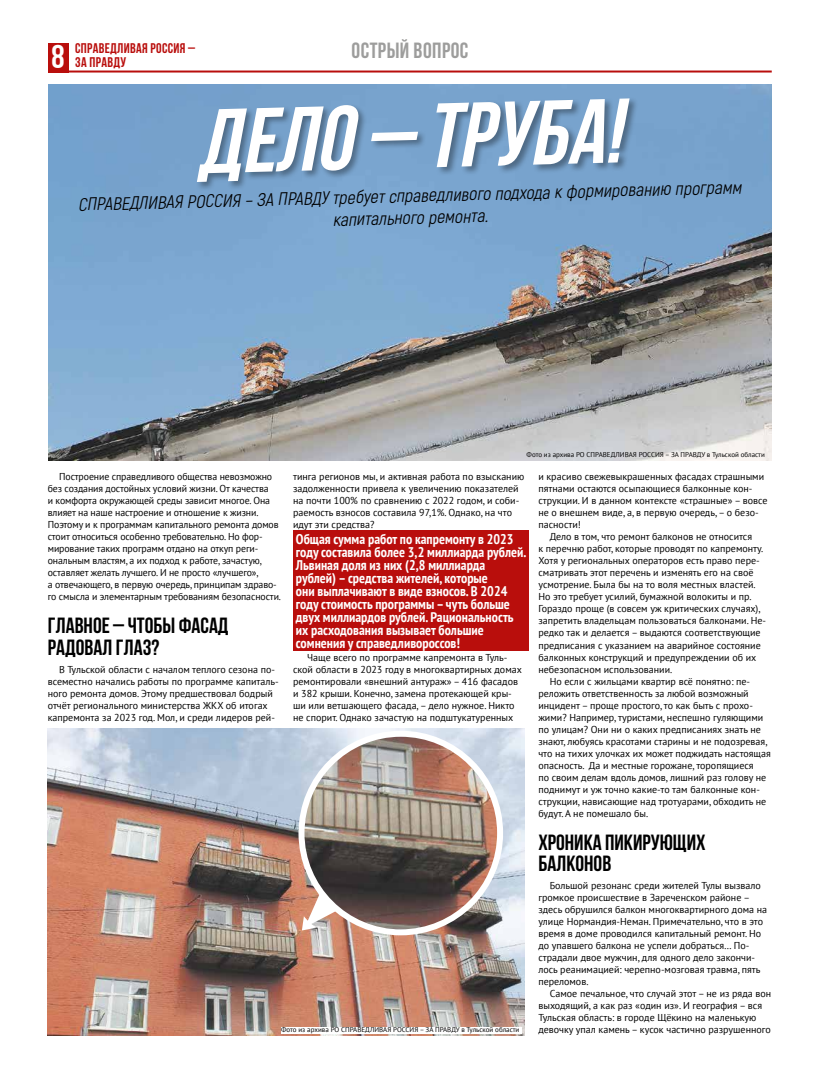
<style>
.page{position:relative;width:820px;height:1078px;background:#fff}
.page>*{position:absolute;margin:0;border:0;box-sizing:border-box;transform-origin:0 0}
.t1{font:italic 700 90.9px "Bebas Neue";color:#fff}
.t2{font:33px "Bebas Neue Cyrillic";color:#fff}
.t3{font:700 22px/21px "Bebas Neue";color:#000}
.t4{font:700 22px "Bebas Neue";letter-spacing:.02em;color:#9d9d9c}
.t5{font:italic 18px/21.9px "Akrobat";color:#000;text-align:center}
.t6{font:700 condensed 14px/13px "PT Sans";color:#fff}
.t7{font:700 14px/14px "Bebas Neue";letter-spacing:.02em;color:#b90e0c}
.t8{font:10px/12px "PT Sans";color:#000}
.t9{font:7px "PT Sans";color:#000}
</style>
<div class="page">
<hr style="left:69px;top:70px;width:702px;height:2px;background:#b90e0c">
<div style="left:48px;top:43px;width:21px;height:29px;background:#b90e0c"></div>
<img style="left:48px;top:85px;width:723px;height:375px">
<div style="left:196px;top:97px;width:442px;height:94px;background:#000;opacity:.35"></div>
<div style="left:293px;top:530px;width:235px;height:121px;background:#b90e0c"></div>
<img style="left:48px;top:728px;width:476px;height:307px">
<div style="left:281px;top:1026px;width:240px;height:7px;background:#fff"></div>
<img style="left:301px;top:733px;width:199px;height:199px;border-radius:99px">
<div style="left:298px;top:730px;width:205px;height:205px;border:6px solid #fff;border-radius:50%"></div>
<svg style="left:302px;top:891px;width:37px;height:39px"></svg>
<h2 class="t2" style="left:52px;top:39px;width:15px">8</h2>
<h3 class="t7" style="left:75px;top:41px;width:121px">СПРАВЕДЛИВАЯ РОССИЯ –<br>ЗА ПРАВДУ</h3>
<h3 class="t4" style="left:351px;top:39px;width:118px">ОСТРЫЙ ВОПРОС</h3>
<h1 class="t1" style="left:194px;top:94px;width:426px;rotate:-2deg">ДЕЛО – ТРУБА!</h1>
<h3 class="t5" style="left:78px;top:196px;width:664px;rotate:-2deg">СПРАВЕДЛИВАЯ РОССИЯ – ЗА ПРАВДУ требует справедливого подхода к формированию программ капитального ремонта.</h3>
<p class="t8" style="left:48px;top:470px;width:235px;text-indent:11px">Построение справедливого общества невозможно без создания достойных условий жизни. От качества<br>и комфорта окружающей среды зависит многое. Она влияет на наше настроение и отношение к жизни.<br>Поэтому и к программам капитального ремонта домов стоит относиться особенно требовательно. Но фор&shy;мирование таких программ отдано на откуп реги&shy;ональным властям, а их подход к работе, зачастую, оставляет желать лучшего. И не просто «лучшего»,<br>а отвечающего, в первую очередь, принципам здраво&shy;го смысла и элементарным требованиям безопасности.</p>
<h3 class="t3" style="left:48px;top:615px;width:182px">Главное – чтобы фасад радовал глаз?</h3>
<p class="t8" style="left:48px;top:662px;width:232px;text-indent:11px">В Тульской области с началом теплого сезона по&shy;всеместно начались работы по программе капиталь&shy;ного ремонта домов. Этому предшествовал бодрый отчёт регионального министерства ЖКХ об итогах капремонта за 2023 год. Мол, и среди лидеров рей-</p>
<p class="t9" style="left:526px;top:450px;width:240px">Фото из архива РО СПРАВЕДЛИВАЯ РОССИЯ – ЗА ПРАВДУ в Тульской области</p>
<p class="t8" style="left:293px;top:470px;width:233px">тинга регионов мы, и активная работа по взысканию задолженности привела к увеличению показателей на почти 100% по сравнению с 2022 годом, и соби&shy;раемость взносов составила 97,1%. Однако, на что идут эти средства?</p>
<p class="t6" style="left:296px;top:532px;width:232px">Общая сумма работ по капремонту в 2023 году составила более 3,2 миллиарда рублей.<br>Львиная доля из них (2,8 миллиарда рублей) – средства жителей, которые<br>они выплачивают в виде взносов. В 2024 году стоимость программы – чуть больше двух миллиардов рублей. Рациональность их расходования вызывает большие сомнения у справедливороссов!</p>
<p class="t8" style="left:293px;top:650px;width:230px;text-indent:14px">Чаще всего по программе капремонта в Туль&shy;ской области в 2023 году в многоквартирных домах ремонтировали «внешний антураж» – 416 фасадов и 382 крыши. Конечно, замена протекающей кры&shy;ши или ветшающего фасада, – дело нужное. Никто не спорит. Однако зачастую на подштукатуренных</p>
<p class="t8" style="left:538px;top:470px;width:227px">и красиво свежевыкрашенных фасадах страшными</p>
<p class="t8" style="left:538px;top:482px;width:215px">пятнами остаются осыпающиеся балконные кон-</p>
<p class="t8" style="left:538px;top:494px;width:230px">струкции. И в данном контексте «страшные» – вовсе</p>
<p class="t8" style="left:538px;top:506px;width:222px">не о внешнем виде, а, в первую очередь, – о безо-</p>
<p class="t8" style="left:538px;top:518px;width:44px">пасности!</p>
<p class="t8" style="left:549px;top:530px;width:204px">Дело в том, что ремонт балконов не относится</p>
<p class="t8" style="left:538px;top:542px;width:226px">к перечню работ, которые проводят по капремонту.</p>
<p class="t8" style="left:538px;top:554px;width:223px">Хотя у региональных операторов есть право пере-</p>
<p class="t8" style="left:538px;top:566px;width:216px">сматривать этот перечень и изменять его на своё</p>
<p class="t8" style="left:538px;top:578px;width:219px">усмотрение. Была бы на то воля местных властей.</p>
<p class="t8" style="left:538px;top:590px;width:215px">Но это требует усилий, бумажной волокиты и пр.</p>
<p class="t8" style="left:538px;top:602px;width:224px">Гораздо проще (в совсем уж критических случаях),</p>
<p class="t8" style="left:538px;top:614px;width:229px">запретить владельцам пользоваться балконами. Не-</p>
<p class="t8" style="left:538px;top:626px;width:224px">редко так и делается – выдаются соответствующие</p>
<p class="t8" style="left:538px;top:638px;width:224px">предписания с указанием на аварийное состояние</p>
<p class="t8" style="left:538px;top:650px;width:219px">балконных конструкций и предупреждении об их</p>
<p class="t8" style="left:538px;top:662px;width:135px">небезопасном использовании.</p>
<p class="t8" style="left:549px;top:674px;width:202px">Но если с жильцами квартир всё понятно: пе-</p>
<p class="t8" style="left:538px;top:686px;width:212px">реложить ответственность за любой возможный</p>
<p class="t8" style="left:538px;top:698px;width:216px">инцидент – проще простого, то как быть с прохо-</p>
<p class="t8" style="left:538px;top:710px;width:226px">жими? Например, туристами, неспешно гуляющими</p>
<p class="t8" style="left:538px;top:722px;width:224px">по улицам? Они ни о каких предписаниях знать не</p>
<p class="t8" style="left:538px;top:734px;width:231px">знают, любуясь красотами старины и не подозревая,</p>
<p class="t8" style="left:538px;top:746px;width:234px">что на тихих улочках их может поджидать настоящая</p>
<p class="t8" style="left:538px;top:758px;width:217px">опасность. Да и местные горожане, торопящиеся</p>
<p class="t8" style="left:538px;top:770px;width:229px">по своим делам вдоль домов, лишний раз голову не</p>
<p class="t8" style="left:538px;top:782px;width:223px">поднимут и уж точно какие-то там балконные кон-</p>
<p class="t8" style="left:538px;top:794px;width:229px">струкции, нависающие над тротуарами, обходить не</p>
<p class="t8" style="left:538px;top:806px;width:111px">будут. А не помешало бы.</p>
<h3 class="t3" style="left:538px;top:831px;width:169px">Хроника пикирующих балконов</h3>
<p class="t8" style="left:538px;top:878px;width:230px;text-indent:11px">Большой резонанс среди жителей Тулы вызвало громкое происшествие в Зареченском районе – здесь обрушился балкон многоквартирного дома на улице Нормандия-Неман. Примечательно, что в это время в доме проводился капитальный ремонт. Но до упавшего балкона не успели добраться… По&shy;страдали двое мужчин, для одного дело закончи&shy;лось реанимацией: черепно-мозговая травма, пять переломов.</p>
<p class="t8" style="left:538px;top:986px;width:234px;text-indent:11px">Самое печальное, что случай этот – не из ряда вон выходящий, а как раз «один из». И география – вся<br>Тульская область: в городе Щёкино на маленькую</p>
<p class="t9" style="left:281px;top:1025px;width:240px">Фото из архива РО СПРАВЕДЛИВАЯ РОССИЯ – ЗА ПРАВДУ в Тульской области</p>
<p class="t8" style="left:538px;top:1022px;width:234px">девочку упал камень – кусок частично разрушенного</p>
</div>
